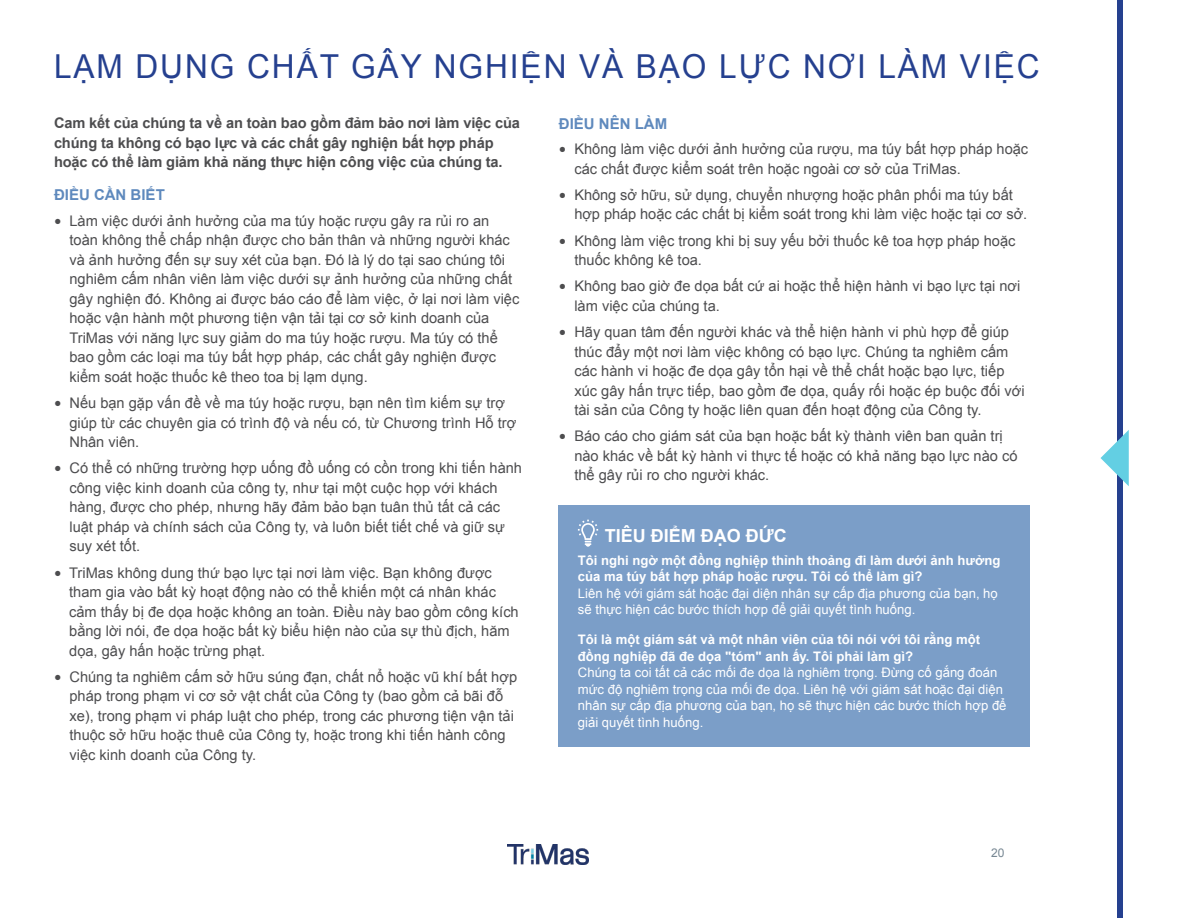
<style>
.page{position:relative;width:1188px;height:918px;background:#fff}
.page>*{position:absolute;margin:0;border:0;box-sizing:border-box;transform-origin:0 0}
.t1{font:33px "Arial";letter-spacing:.06em;color:#25408f;scale:.96 1}
.t2{font:700 18px "Arial";color:#fff}
.t3{font:700 15px "Arial";color:#5e89bd}
.t4{font:14.7px/19.5px "Arial";color:#4d4d4f}
.t5{font:700 14.7px/19.5px "Arial";letter-spacing:-.01em;color:#4d4d4f}
.t6{font:13.2px/16.5px "Arial";color:#fff}
.t7{font:700 13.2px/16.5px "Arial";color:#fff}
.t8{font:12px "Arial";color:#778793}
.s1{font-size:21px}
</style>
<div class="page">
<div style="left:1118px;top:0;width:5px;height:918px;background:#25408f"></div>
<img style="left:507px;top:844px;width:82px;height:21px">
<div style="left:558px;top:505px;width:472px;height:242px;background:#7b9ec8"></div>
<svg style="left:578px;top:520px;width:20px;height:27px"></svg>
<svg style="left:1101px;top:430px;width:28px;height:56px"></svg>
<h1 class="t1" style="left:54px;top:45px;width:1028px">LẠM DỤNG CHẤT GÂY NGHIỆN VÀ BẠO LỰC NƠI LÀM VIỆC</h1>
<p class="t5" style="left:54px;top:114px;width:468px">Cam kết của chúng ta về an toàn bao gồm đảm bảo nơi làm việc của chúng ta không có bạo lực và các chất gây nghiện bất hợp pháp hoặc có thể làm giảm khả năng thực hiện công việc của chúng ta.</p>
<p class="t3" style="left:54px;top:185px;width:112px">ĐIỀU CẦN BIẾT</p>
<p class="t4" style="left:69px;top:211px;width:451px;text-indent:-15px"><span class="s1">•</span> Làm việc dưới ảnh hưởng của ma túy hoặc rượu gây ra rủi ro an toàn không thể chấp nhận được cho bản thân và những người khác và ảnh hưởng đến sự suy xét của bạn. Đó là lý do tại sao chúng tôi nghiêm cấm nhân viên làm việc dưới sự ảnh hưởng của những chất gây nghiện đó. Không ai được báo cáo để làm việc, ở lại nơi làm việc hoặc vận hành một phương tiện vận tải tại cơ sở kinh doanh của TriMas với năng lực suy giảm do ma túy hoặc rượu. Ma túy có thể bao gồm các loại ma túy bất hợp pháp, các chất gây nghiện được kiểm soát hoặc thuốc kê theo toa bị lạm dụng.</p>
<p class="t4" style="left:69px;top:393px;width:448px;text-indent:-15px"><span class="s1">•</span> Nếu bạn gặp vấn đề về ma túy hoặc rượu, bạn nên tìm kiếm sự trợ giúp từ các chuyên gia có trình độ và nếu có, từ Chương trình Hỗ trợ<br>Nhân viên.</p>
<p class="t4" style="left:69px;top:459px;width:454px;text-indent:-15px"><span class="s1">•</span> Có thể có những trường hợp uống đồ uống có cồn trong khi tiến hành công việc kinh doanh của công ty, như tại một cuộc họp với khách hàng, được cho phép, nhưng hãy đảm bảo bạn tuân thủ tất cả các luật pháp và chính sách của Công ty, và luôn biết tiết chế và giữ sự suy xét tốt.</p>
<p class="t4" style="left:69px;top:563px;width:451px;text-indent:-15px"><span class="s1">•</span> TriMas không dung thứ bạo lực tại nơi làm việc. Bạn không được tham gia vào bất kỳ hoạt động nào có thể khiến một cá nhân khác cảm thấy bị đe dọa hoặc không an toàn. Điều này bao gồm công kích bằng lời nói, đe dọa hoặc bất kỳ biểu hiện nào của sự thù địch, hăm dọa, gây hấn hoặc trừng phạt.</p>
<p class="t4" style="left:69px;top:667px;width:449px;text-indent:-15px"><span class="s1">•</span> Chúng ta nghiêm cấm sở hữu súng đạn, chất nổ hoặc vũ khí bất hợp pháp trong phạm vi cơ sở vật chất của Công ty (bao gồm cả bãi đỗ xe), trong phạm vi pháp luật cho phép, trong các phương tiện vận tải thuộc sở hữu hoặc thuê của Công ty, hoặc trong khi tiến hành công việc kinh doanh của Công ty.</p>
<p class="t3" style="left:559px;top:113px;width:110px">ĐIỀU NÊN LÀM</p>
<p class="t4" style="left:574px;top:139px;width:455px;text-indent:-15px"><span class="s1">•</span> Không làm việc dưới ảnh hưởng của rượu, ma túy bất hợp pháp hoặc các chất được kiểm soát trên hoặc ngoài cơ sở của TriMas.</p>
<p class="t4" style="left:574px;top:185px;width:454px;text-indent:-15px"><span class="s1">•</span> Không sở hữu, sử dụng, chuyển nhượng hoặc phân phối ma túy bất hợp pháp hoặc các chất bị kiểm soát trong khi làm việc hoặc tại cơ sở.</p>
<p class="t4" style="left:574px;top:231px;width:443px;text-indent:-15px"><span class="s1">•</span> Không làm việc trong khi bị suy yếu bởi thuốc kê toa hợp pháp hoặc thuốc không kê toa.</p>
<p class="t4" style="left:574px;top:277px;width:448px;text-indent:-15px"><span class="s1">•</span> Không bao giờ đe dọa bất cứ ai hoặc thể hiện hành vi bạo lực tại nơi làm việc của chúng ta.</p>
<p class="t4" style="left:574px;top:322px;width:452px;text-indent:-15px"><span class="s1">•</span> Hãy quan tâm đến người khác và thể hiện hành vi phù hợp để giúp thúc đẩy một nơi làm việc không có bạo lực. Chúng ta nghiêm cấm các hành vi hoặc đe dọa gây tổn hại về thể chất hoặc bạo lực, tiếp xúc gây hấn trực tiếp, bao gồm đe dọa, quấy rối hoặc ép buộc đối với tài sản của Công ty hoặc liên quan đến hoạt động của Công ty.</p>
<p class="t4" style="left:574px;top:427px;width:445px;text-indent:-15px"><span class="s1">•</span> Báo cáo cho giám sát của bạn hoặc bất kỳ thành viên ban quản trị nào khác về bất kỳ hành vi thực tế hoặc có khả năng bạo lực nào có thể gây rủi ro cho người khác.</p>
<p class="t2" style="left:605px;top:524px;width:183px">TIÊU ĐIỂM ĐẠO ĐỨC</p>
<p class="t7" style="left:578px;top:553px;width:424px">Tôi nghi ngờ một đồng nghiệp thỉnh thoảng đi làm dưới ảnh hưởng của ma túy bất hợp pháp hoặc rượu. Tôi có thể làm gì?</p>
<p class="t6" style="left:578px;top:585px;width:422px">Liên hệ với giám sát hoặc đại diện nhân sự cấp địa phương của bạn, họ sẽ thực hiện các bước thích hợp để giải quyết tình huống.</p>
<p class="t7" style="left:578px;top:632px;width:404px">Tôi là một giám sát và một nhân viên của tôi nói với tôi rằng một đồng nghiệp đã đe dọa "tóm" anh ấy. Tôi phải làm gì?</p>
<p class="t6" style="left:578px;top:665px;width:430px">Chúng ta coi tất cả các mối đe dọa là nghiêm trọng. Đừng cố gắng đoán mức độ nghiêm trọng của mối đe dọa. Liên hệ với giám sát hoặc đại diện nhân sự cấp địa phương của bạn, họ sẽ thực hiện các bước thích hợp để giải quyết tình huống.</p>
<p class="t8" style="left:991px;top:844px;width:15px">20</p>
</div>
